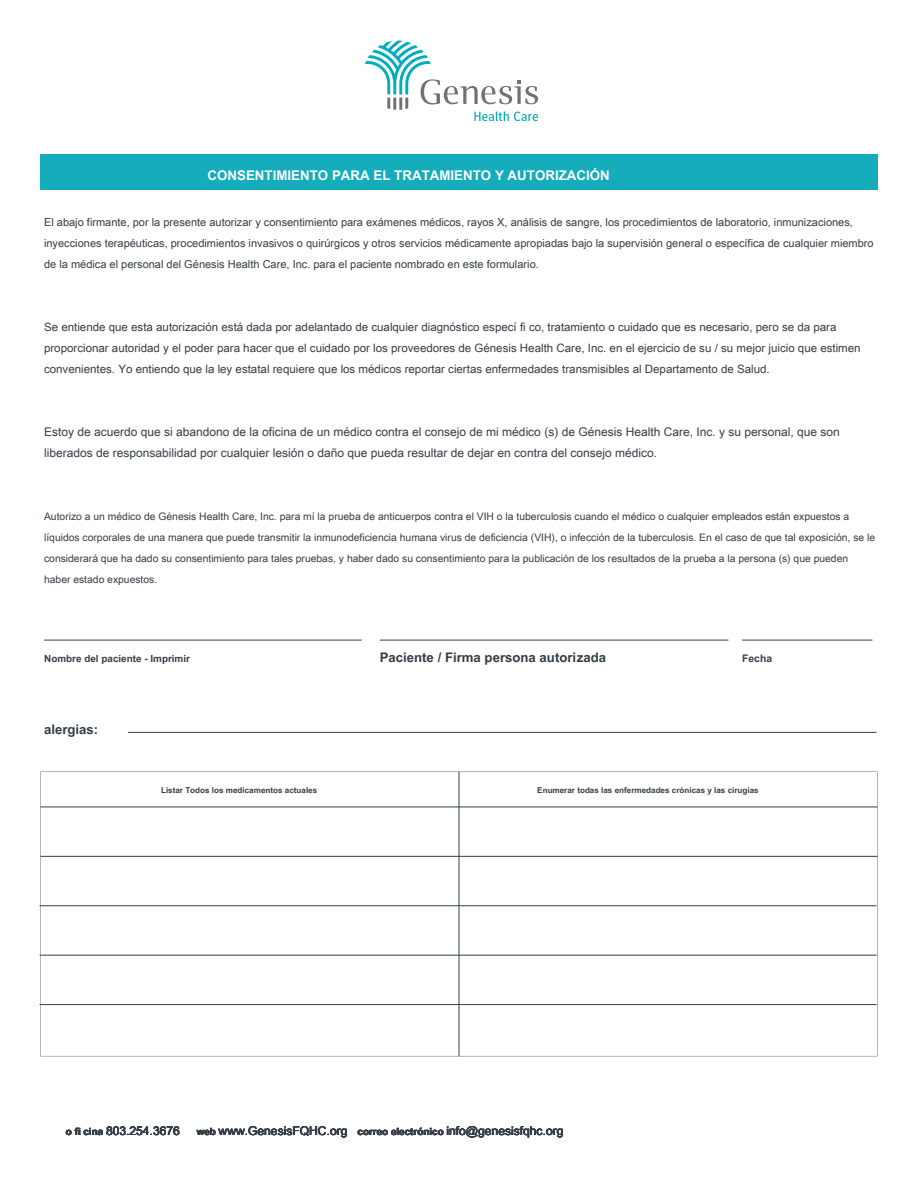
<style>
.page{position:relative;width:918px;height:1188px;background:#fff}
.page>*{position:absolute;margin:0;border:0;box-sizing:border-box;transform-origin:0 0}
.t1{font:700 13.35px "Arial Unicode MS";color:#fff}
.t2{font:700 13.2px "Arial Unicode MS";color:#353d46}
.t3{font:12.15px "Arial Unicode MS";color:#353d46}
.t4{font:12px/21px "Arial Unicode MS";color:#353d46}
.t5{font:11.55px/21px "Arial Unicode MS";color:#353d46}
.t6{font:10.95px/21px "Arial Unicode MS";color:#353d46}
.t7{font:10.35px/21px "Arial Unicode MS";color:#353d46}
.t8{font:700 10.35px "Arial Unicode MS";color:#353d46}
.t9{font:700 9.9px "Arial Unicode MS";color:#353d46}
.t10{font:700 8.1px "Arial Unicode MS";color:#353d46}
.s1{font-weight:700;font-size:9.9px}
</style>
<div class="page">
<div style="left:41px;top:155px;width:837px;height:35px;background:#15acbb"></div>
<svg style="left:365px;top:40px;width:173px;height:81px"></svg>
<hr style="left:44px;top:640px;width:318px;height:1px;background:#323e48">
<hr style="left:380px;top:640px;width:348px;height:1px;background:#323e48">
<hr style="left:742px;top:640px;width:130px;height:1px;background:#323e48">
<svg style="left:40px;top:772px;width:838px;height:284px"></svg>
<hr style="left:41px;top:807px;width:837px;height:1px;background:#323e48">
<hr style="left:41px;top:856px;width:837px;height:1px;background:#323e48">
<hr style="left:40px;top:905px;width:837px;height:1px;background:#323e48">
<hr style="left:40px;top:955px;width:837px;height:1px;background:#323e48">
<hr style="left:40px;top:1004px;width:837px;height:1px;background:#323e48">
<hr style="left:459px;top:772px;width:1px;height:284px;background:#323e48">
<hr style="left:128px;top:732px;width:749px;height:1px;background:#323e48">
<p class="t1" style="left:208px;top:166px;width:404px">CONSENTIMIENTO PARA EL TRATAMIENTO Y AUTORIZACIÓN</p>
<p class="t6" style="left:44px;top:211px;width:831px">El abajo firmante, por la presente autorizar y consentimiento para exámenes médicos, rayos X, análisis de sangre, los procedimientos de laboratorio, inmunizaciones, inyecciones terapéuticas, procedimientos invasivos o quirúrgicos y otros servicios médicamente apropiadas bajo la supervisión general o específica de cualquier miembro de la médica el personal del Génesis Health Care, Inc. para el paciente nombrado en este formulario.</p>
<p class="t5" style="left:44px;top:316px;width:818px">Se entiende que esta autorización está dada por adelantado de cualquier diagnóstico especí fi co, tratamiento o cuidado que es necesario, pero se da para proporcionar autoridad y el poder para hacer que el cuidado por los proveedores de Génesis Health Care, Inc. en el ejercicio de su / su mejor juicio que estimen convenientes. Yo entiendo que la ley estatal requiere que los médicos reportar ciertas enfermedades transmisibles al Departamento de Salud.</p>
<p class="t4" style="left:44px;top:421px;width:797px">Estoy de acuerdo que si abandono de la oficina de un médico contra el consejo de mi médico (s) de Génesis Health Care, Inc. y su personal, que son liberados de responsabilidad por cualquier lesión o daño que pueda resultar de dejar en contra del consejo médico.</p>
<p class="t7" style="left:44px;top:505px;width:833px">Autorizo a un médico de Génesis Health Care, Inc. para mí la prueba de anticuerpos contra el VIH o la tuberculosis cuando el médico o cualquier empleados están expuestos a líquidos corporales de una manera que puede transmitir la inmunodeficiencia humana virus de deficiencia (VIH), o infección de la tuberculosis. En el caso de que tal exposición, se le considerará que ha dado su consentimiento para tales pruebas, y haber dado su consentimiento para la publicación de los resultados de la prueba a la persona (s) que pueden haber estado expuestos.</p>
<p class="t9" style="left:44px;top:651px;width:147px">Nombre del paciente - Imprimir</p>
<p class="t2" style="left:380px;top:648px;width:228px">Paciente / Firma persona autorizada</p>
<p class="t8" style="left:742px;top:651px;width:32px">Fecha</p>
<p class="t2" style="left:44px;top:719px;width:56px">alergias:</p>
<p class="t10" style="left:161px;top:785px;width:158px">Listar Todos los medicamentos actuales</p>
<p class="t10" style="left:537px;top:785px;width:223px">Enumerar todas las enfermedades crónicas y las cirugías</p>
<p class="t9" style="left:66px;top:1124px;width:39px">o fi cina</p>
<p class="t3" style="left:106px;top:1122px;width:75px">803.254.3676</p>
<p class="t9" style="left:197px;top:1124px;width:21px">web</p>
<p class="t3" style="left:219px;top:1122px;width:130px">www.GenesisFQHC.org</p>
<p class="t3" style="left:358px;top:1122px;width:207px"><span class="s1">correo electrónico</span> info@genesisfqhc.org</p>
</div>
